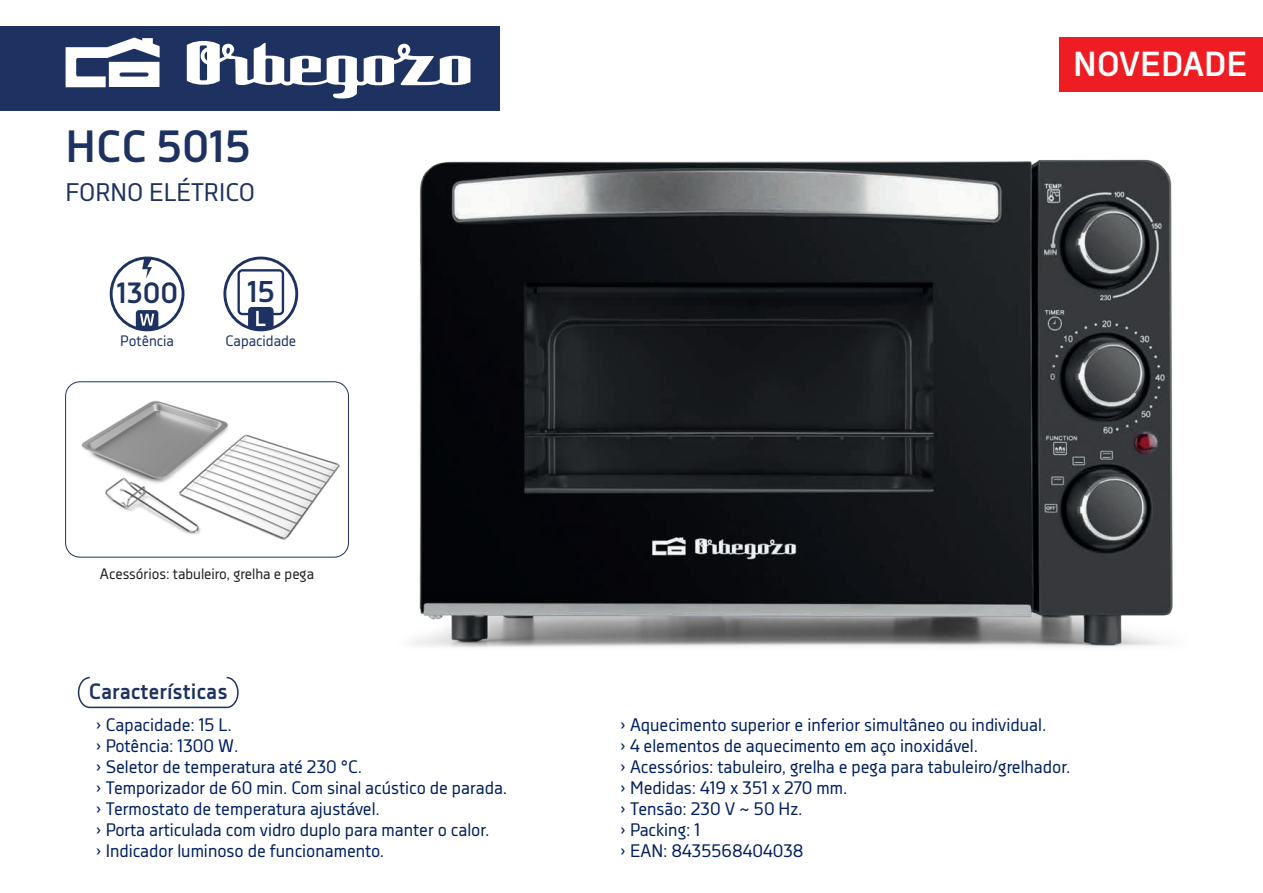
<style>
.page{position:relative;width:1263px;height:893px;background:#fff}
.page>*{position:absolute;margin:0;border:0;box-sizing:border-box;transform-origin:0 0}
.t1{font:700 44.85px "Decima Nova";color:#1e3261}
.t2{font:700 34.65px "Decima Nova";color:#fff}
.t3{font:700 29.85px "Decima Nova";color:#1e3261}
.t4{font:700 29.1px "Decima Nova";color:#1e3261}
.t5{font:25.35px "Decima Nova";color:#1e3261}
.t6{font:700 22.05px "Decima Nova";color:#1e3261}
.t7{font:18px/21px "Decima Nova";color:#001f61}
.t8{font:15px "Decima Nova";color:#231f20}
.t9{font:15px "Decima Nova";color:#1e3261}
</style>
<div class="page">
<svg style="left:77px;top:676px;width:162px;height:33px"></svg>
<div style="left:0;top:26px;width:500px;height:84px;background:#1e3261"></div>
<svg style="left:66px;top:38px;width:94px;height:49px"></svg>
<svg style="left:187px;top:41px;width:283px;height:58px"></svg>
<svg style="left:110px;top:257px;width:74px;height:74px"></svg>
<svg style="left:223px;top:257px;width:75px;height:74px"></svg>
<img style="left:339px;top:110px;width:834px;height:538px">
<img style="left:72px;top:382px;width:275px;height:175px">
<div style="left:65px;top:381px;width:284px;height:177px;border:1px solid #1e3261;border-radius:14px"></div>
<div style="left:1059px;top:38px;width:204px;height:54px;background:#ee1d23"></div>
<h1 class="t1" style="left:66px;top:121px;width:187px">HCC 5015</h1>
<h3 class="t5" style="left:66px;top:178px;width:191px">FORNO ELÉTRICO</h3>
<h3 class="t4" style="left:117px;top:277px;width:63px">1300</h3>
<h3 class="t3" style="left:247px;top:274px;width:29px">15</h3>
<p class="t9" style="left:120px;top:332px;width:55px">Potência</p>
<p class="t9" style="left:225px;top:332px;width:72px">Capacidade</p>
<p class="t8" style="left:100px;top:565px;width:216px">Acessórios: tabuleiro, grelha e pega</p>
<p class="t6" style="left:89px;top:679px;width:140px">Características</p>
<h2 class="t2" style="left:1073px;top:44px;width:176px">NOVEDADE</h2>
<p class="t7" style="left:95px;top:714px;width:413px">› Capacidade: 15 L.<br>› Potência: 1300 W.<br>› Seletor de temperatura até 230 °C.<br>› Temporizador de 60 min. Com sinal acústico de parada. › Termostato de temperatura ajustável.<br>› Porta articulada com vidro duplo para manter o calor.<br>› Indicador luminoso de funcionamento.</p>
<p class="t7" style="left:620px;top:714px;width:452px">› Aquecimento superior e inferior simultâneo ou individual.<br>› 4 elementos de aquecimento em aço inoxidável.<br>› Acessórios: tabuleiro, grelha e pega para tabuleiro/grelhador. › Medidas: 419 x 351 x 270 mm.<br>› Tensão: 230 V ~ 50 Hz.<br>› Packing: 1<br>› EAN: 8435568404038</p>
</div>
